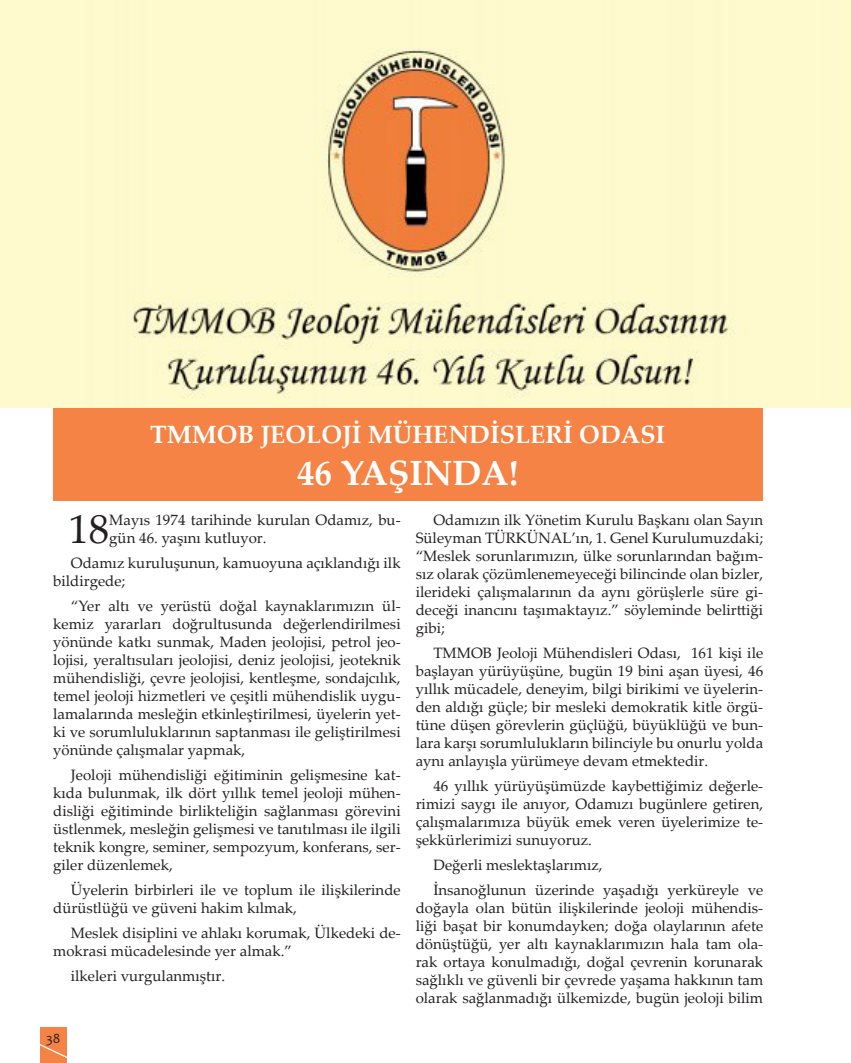
<style>
.page{position:relative;width:851px;height:1063px;background:#fff}
.page>*{position:absolute;margin:0;border:0;box-sizing:border-box;transform-origin:0 0}
._02_metin{font:40.88px "Palatino Linotype";color:#231f20}
._01_baslik{font:700 35px "Palatino Linotype";color:#fff}
._01_baslik-2{font:700 25px "Palatino Linotype";color:#fff}
._02_metin-2{font:15px/18px "Palatino Linotype";color:#231f20;text-align:justify}
.t1{font:13.75px "Candara";color:#231f20}
</style>
<div class="page">
<div style="left:40px;top:1028px;width:26px;height:35px;background:#f58345"></div>
<svg style="left:40px;top:1041px;width:27px;height:19px"></svg>
<div style="left:53px;top:407px;width:709px;height:94px;background:#f58345"></div>
<img style="left:0;top:0;width:850px;height:407px">
<p class="_01_baslik-2" style="left:150px;top:416px;width:516px">TMMOB JEOLOJİ MÜHENDİSLERİ ODASI</p>
<p class="_01_baslik" style="left:297px;top:448px;width:223px">46 YAŞINDA!</p>
<p class="_02_metin" style="left:68px;top:500px;width:42px">18</p>
<p class="_02_metin-2" style="left:109px;top:510px;width:293px">Mayıs 1974 tarihinde kurulan Odamız, bu&shy;gün 46. yaşını kutluyor.</p>
<p class="_02_metin-2" style="left:53px;top:553px;width:349px;text-indent:18px">Odamız kuruluşunun, kamuoyuna açıklandığı ilk bildirgede;</p>
<p class="_02_metin-2" style="left:53px;top:596px;width:349px;text-indent:18px">“Yer altı ve yerüstü doğal kaynaklarımızın ül&shy;kemiz yararları doğrultusunda değerlendirilmesi yönünde katkı sunmak, Maden jeolojisi, petrol jeo&shy;lojisi, yeraltısuları jeolojisi, deniz jeolojisi, jeoteknik mühendisliği, çevre jeolojisi, kentleşme, sondajcılık, temel jeoloji hizmetleri ve çeşitli mühendislik uygu&shy;lamalarında mesleğin etkinleştirilmesi, üyelerin yet&shy;ki ve sorumluluklarının saptanması ile geliştirilmesi yönünde çalışmalar yapmak,</p>
<p class="_02_metin-2" style="left:53px;top:765px;width:349px;text-indent:18px">Jeoloji mühendisliği eğitiminin gelişmesine kat&shy;kıda bulunmak, ilk dört yıllık temel jeoloji mühen&shy;disliği eğitiminde birlikteliğin sağlanması görevini üstlenmek, mesleğin gelişmesi ve tanıtılması ile ilgili teknik kongre, seminer, sempozyum, konferans, ser&shy;giler düzenlemek,</p>
<p class="_02_metin-2" style="left:53px;top:880px;width:349px;text-indent:18px">Üyelerin birbirleri ile ve toplum ile ilişkilerinde dürüstlüğü ve güveni hakim kılmak,</p>
<p class="_02_metin-2" style="left:53px;top:924px;width:349px;text-indent:18px">Meslek disiplini ve ahlakı korumak, Ülkedeki de&shy;mokrasi mücadelesinde yer almak.”</p>
<p class="_02_metin-2" style="left:71px;top:967px;width:156px">ilkeleri vurgulanmıştır.</p>
<p class="t1" style="left:46px;top:1030px;width:16px">38</p>
<p class="_02_metin-2" style="left:415px;top:510px;width:349px;text-indent:18px">Odamızın ilk Yönetim Kurulu Başkanı olan Sayın Süleyman TÜRKÜNAL’ın, 1. Genel Kurulumuzdaki; “Meslek sorunlarımızın, ülke sorunlarından bağım&shy;sız olarak çözümlenemeyeceği bilincinde olan bizler, ilerideki çalışmalarının da aynı görüşlerle süre gi&shy;deceği inancını taşımaktayız.” söyleminde belirttiği gibi;</p>
<p class="_02_metin-2" style="left:415px;top:643px;width:349px;text-indent:18px">TMMOB Jeoloji Mühendisleri Odası, 161 kişi ile başlayan yürüyüşüne, bugün 19 bini aşan üyesi, 46 yıllık mücadele, deneyim, bilgi birikimi ve üyelerin&shy;den aldığı güçle; bir mesleki demokratik kitle örgü&shy;tüne düşen görevlerin güçlüğü, büyüklüğü ve bun&shy;lara karşı sorumlulukların bilinciyle bu onurlu yolda aynı anlayışla yürümeye devam etmektedir.</p>
<p class="_02_metin-2" style="left:415px;top:776px;width:349px;text-indent:18px">46 yıllık yürüyüşümüzde kaybettiğimiz değerle&shy;rimizi saygı ile anıyor, Odamızı bugünlere getiren, çalışmalarımıza büyük emek veren üyelerimize te&shy;şekkürlerimizi sunuyoruz.</p>
<p class="_02_metin-2" style="left:433px;top:855px;width:171px">Değerli meslektaşlarımız,</p>
<p class="_02_metin-2" style="left:415px;top:880px;width:349px;text-indent:18px">İnsanoğlunun üzerinde yaşadığı yerküreyle ve doğayla olan bütün ilişkilerinde jeoloji mühendis&shy;liği başat bir konumdayken; doğa olaylarının afete dönüştüğü, yer altı kaynaklarımızın hala tam ola&shy;rak ortaya konulmadığı, doğal çevrenin korunarak sağlıklı ve güvenli bir çevrede yaşama hakkının tam olarak sağlanmadığı ülkemizde, bugün jeoloji bilim</p>
</div>
